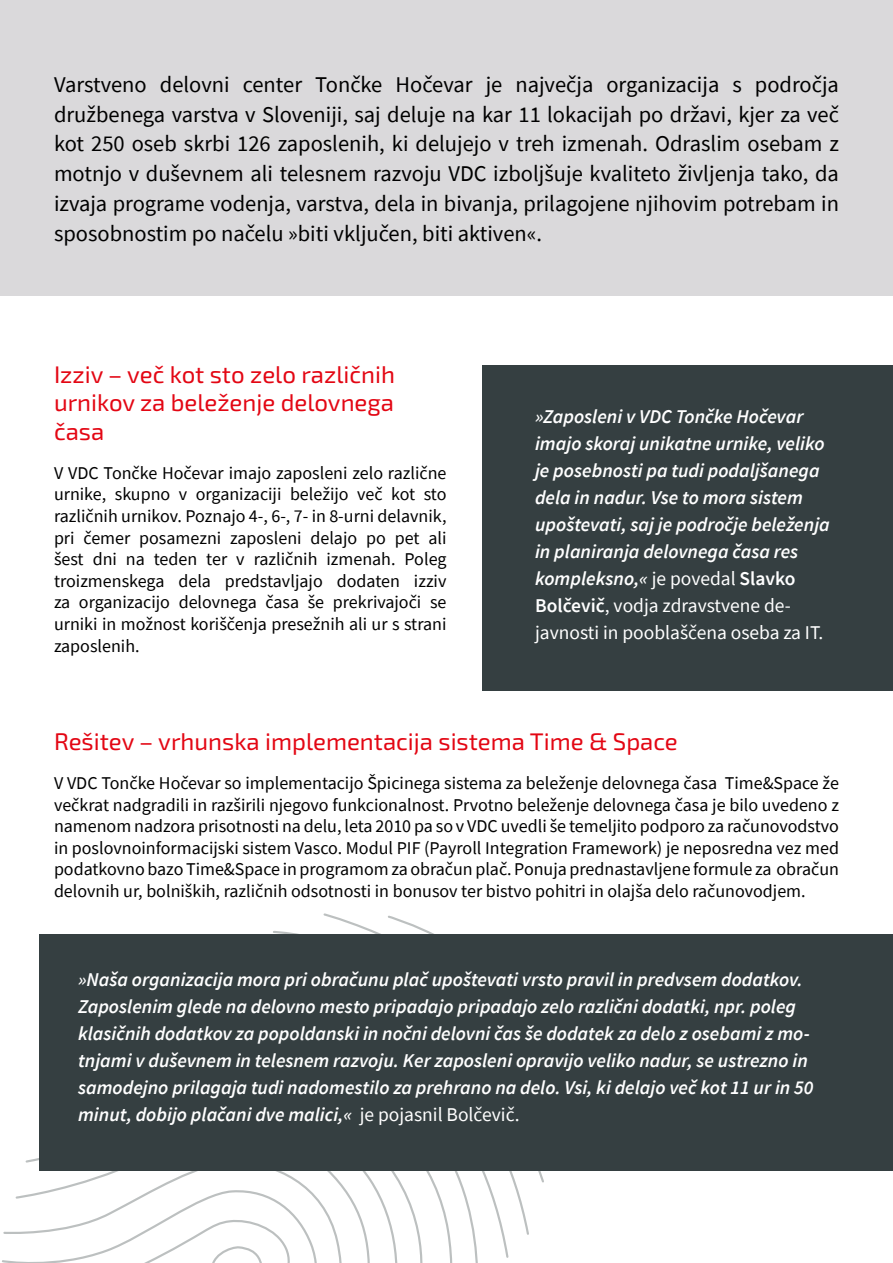
<style>
.page{position:relative;width:893px;height:1263px;background:#fff}
.page>*{position:absolute;margin:0;border:0;box-sizing:border-box;transform-origin:0 0}
.t1{font:24px/28.8px "Exo 2";color:#e30613;text-align:justify}
.t2{font:22.5px/30px "Source Sans Pro";color:#000;text-align:justify}
.t3{font:italic 600 19.5px/27px "Source Sans Pro";color:#fff}
.t4{font:18px/21.6px "Source Sans Pro";color:#000;text-align:justify}
.s1{font-weight:400;font-style:normal}
.s2{font-style:normal}
</style>
<div class="page">
<svg style="left:2px;top:913px;width:542px;height:350px"></svg>
<div style="left:483px;top:366px;width:410px;height:325px;background:#353f41"></div>
<div style="left:40px;top:934px;width:853px;height:237px;background:#353f41"></div>
<div style="left:0;top:0;width:893px;height:295px;background:#dad9db"></div>
<p class="t2" style="left:54px;top:69px;width:786px">Varstveno delovni center Tončke Hočevar je največja organizacija s področja družbenega varstva v Sloveniji, saj deluje na kar 11 lokacijah po državi, kjer za več kot 250 oseb skrbi 126 zaposlenih, ki delujejo v treh izmenah. Odraslim osebam z motnjo v duševnem ali telesnem razvoju VDC izboljšuje kvaliteto življenja tako, da izvaja programe vodenja, varstva, dela in bivanja, prilagojene njihovim potrebam in sposobnostim po načelu »biti vključen, biti aktiven«.</p>
<h1 class="t1" style="left:54px;top:360px;width:343px">Izziv – več kot sto zelo različnih urnikov za beleženje delovnega časa</h1>
<p class="t4" style="left:54px;top:462px;width:394px">V VDC Tončke Hočevar imajo zaposleni zelo različne urnike, skupno v organizaciji beležijo več kot sto različnih urnikov. Poznajo 4-, 6-, 7- in 8-urni delavnik, pri čemer posamezni zaposleni delajo po pet ali šest dni na teden ter v različnih izmenah. Poleg troizmenskega dela predstavljajo dodaten izziv za organizacijo delovnega časa še prekrivajoči se urniki in možnost koriščenja presežnih ali ur s strani zaposlenih.</p>
<p class="t3" style="left:535px;top:402px;width:296px">»Zaposleni v VDC Tončke Hočevar imajo skoraj unikatne urnike, veliko je posebnosti pa tudi podaljšanega dela in nadur. Vse to mora sistem upoštevati, saj je področje beleženja in planiranja delovnega časa res kompleksno,« <span class="s1">je povedal</span> <span class="s2">Slavko Bolčevič</span><span class="s1">, vodja zdravstvene de&shy;javnosti in pooblaščena oseba za IT.</span></p>
<h1 class="t1" style="left:54px;top:728px;width:625px">Rešitev – vrhunska implementacija sistema Time &amp; Space</h1>
<p class="t4" style="left:54px;top:772px;width:786px">V VDC Tončke Hočevar so implementacijo Špicinega sistema za beleženje delovnega časa Time&amp;Space že večkrat nadgradili in razširili njegovo funkcionalnost. Prvotno beleženje delovnega časa je bilo uvedeno z namenom nadzora prisotnosti na delu, leta 2010 pa so v VDC uvedli še temeljito podporo za računovodstvo in poslovnoinformacijski sistem Vasco. Modul PIF (Payroll Integration Framework) je neposredna vez med podatkovno bazo Time&amp;Space in programom za obračun plač. Ponuja prednastavljene formule za obračun delovnih ur, bolniških, različnih odsotnosti in bonusov ter bistvo pohitri in olajša delo računovodjem.</p>
<p class="t3" style="left:78px;top:966px;width:737px">»Naša organizacija mora pri obračunu plač upoštevati vrsto pravil in predvsem dodatkov.<br>Zaposlenim glede na delovno mesto pripadajo pripadajo zelo različni dodatki, npr. poleg klasičnih dodatkov za popoldanski in nočni delovni čas še dodatek za delo z osebami z mo&shy;tnjami v duševnem in telesnem razvoju. Ker zaposleni opravijo veliko nadur, se ustrezno in samodejno prilagaja tudi nadomestilo za prehrano na delo. Vsi, ki delajo več kot 11 ur in 50 minut, dobijo plačani dve malici,« <span class="s1">je pojasnil Bolčevič.</span></p>
</div>
